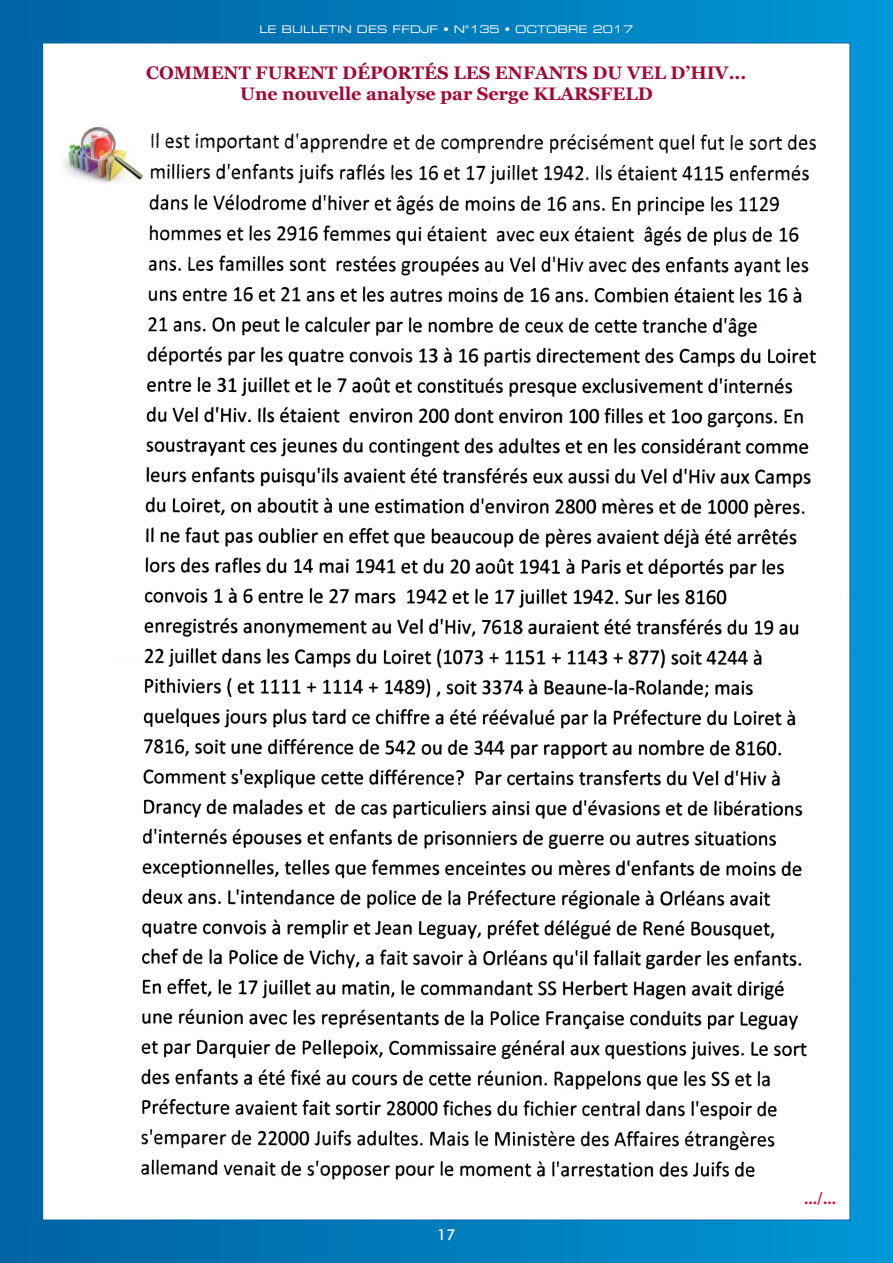
<style>
.page{position:relative;width:893px;height:1263px;background:#fff}
.page>*{position:absolute;margin:0;border:0;box-sizing:border-box;transform-origin:0 0}
.t1{font:700 18px/21.6px "Georgia";color:#a20a35;text-align:center}
.t2{font:700 18px "Minion";color:#cc1543}
.t3{font:500 15px "Futura BT";color:#fff}
.t4{font:10.5px "Eurostile Extended Two";color:#fff}
</style>
<div class="page">
<div style="left:0;top:0;width:892px;height:1263px;background:linear-gradient(to right,#0062a2,#0095d3)"></div>
<div style="left:43px;top:43px;width:806px;height:1177px;background:#fff"></div>
<img style="left:141px;top:132px;width:676px;height:1048px">
<img style="left:62px;top:126px;width:82px;height:60px">
<p class="t4" style="left:259px;top:26px;width:375px">LE BULLETIN DES FFDJF • N°135 • OCTOBRE 2017</p>
<p class="t1" style="left:146px;top:62px;width:602px">COMMENT FURENT DÉPORTÉS LES ENFANTS DU VEL D’HIV...<br>Une nouvelle analyse par Serge KLARSFELD</p>
<p class="t3" style="left:437px;top:1229px;width:20px">17</p>
<p class="t2" style="left:804px;top:1192px;width:34px">.../...</p>
</div>
